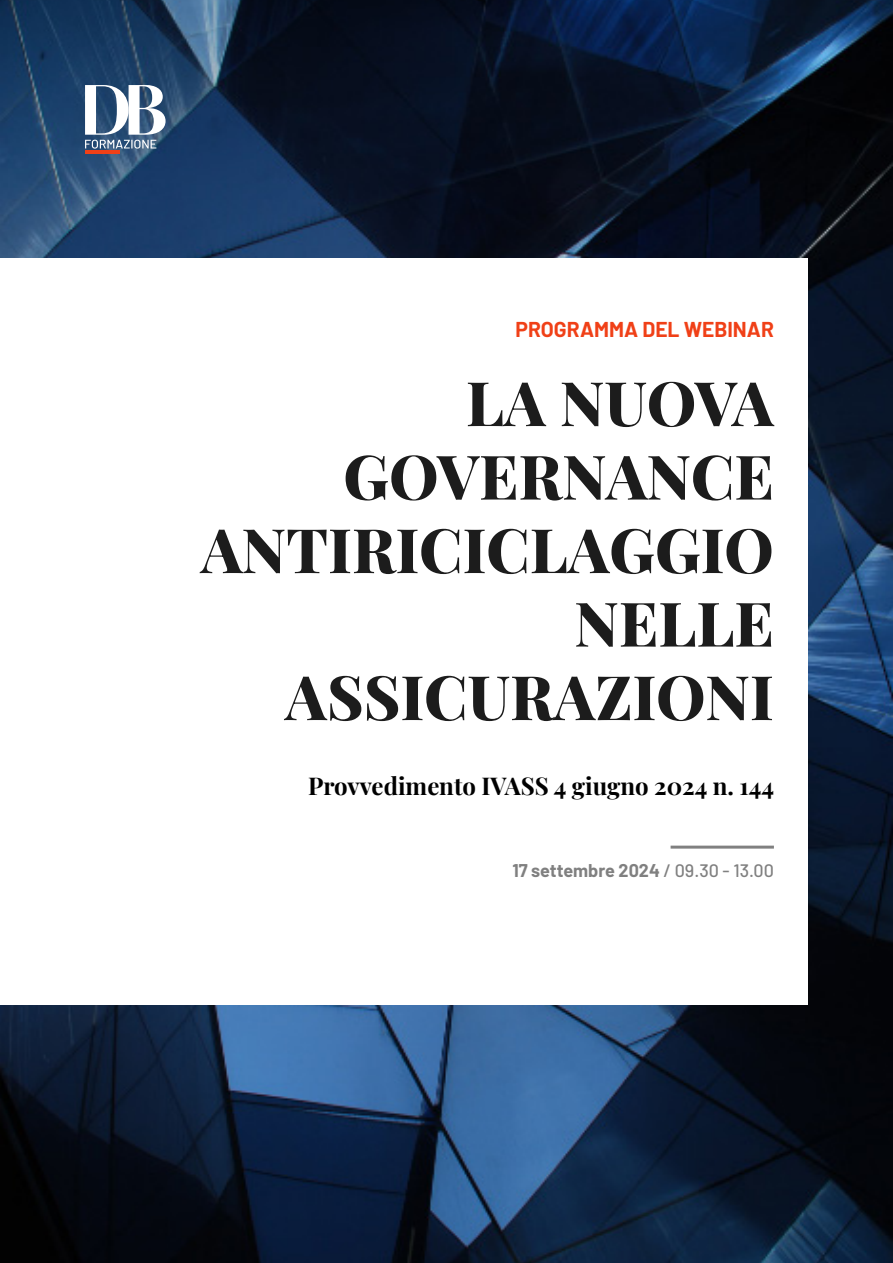
<style>
.page{position:relative;width:893px;height:1263px;background:#fff}
.page>*{position:absolute;margin:0;border:0;box-sizing:border-box;transform-origin:0 0}
.t1{font:800 61.5px/73.5px "Playfair Display";color:#1c1c1c;text-align:right}
.t2{font:700 24px "Playfair Display";color:#000}
.t3{font:700 21px "Barlow";color:#f04017}
.t4{font:700 18px "Barlow";color:#808080}
.s1{font-weight:500}
</style>
<div class="page">
<img style="left:0;top:0;width:893px;height:1263px">
<div style="left:0;top:258px;width:808px;height:747px;background:#fff"></div>
<hr style="left:85px;top:151px;width:35px;height:3px;background:#f04017">
<svg style="left:85px;top:85px;width:81px;height:64px"></svg>
<hr style="left:671px;top:846px;width:103px;height:3px;background:#808080">
<p class="t3" style="left:515px;top:314px;width:260px">PROGRAMMA DEL WEBINAR</p>
<p class="t1" style="left:201px;top:361px;width:575px">LA NUOVA<br>GOVERNANCE<br>ANTIRICICLAGGIO<br>NELLE<br>ASSICURAZIONI</p>
<p class="t2" style="left:308px;top:767px;width:468px">Provvedimento IVASS 4 giugno 2024 n. 144</p>
<p class="t4" style="left:512px;top:857px;width:263px">17 settembre 2024 <span class="s1">/ 09.30 - 13.00</span></p>
</div>
